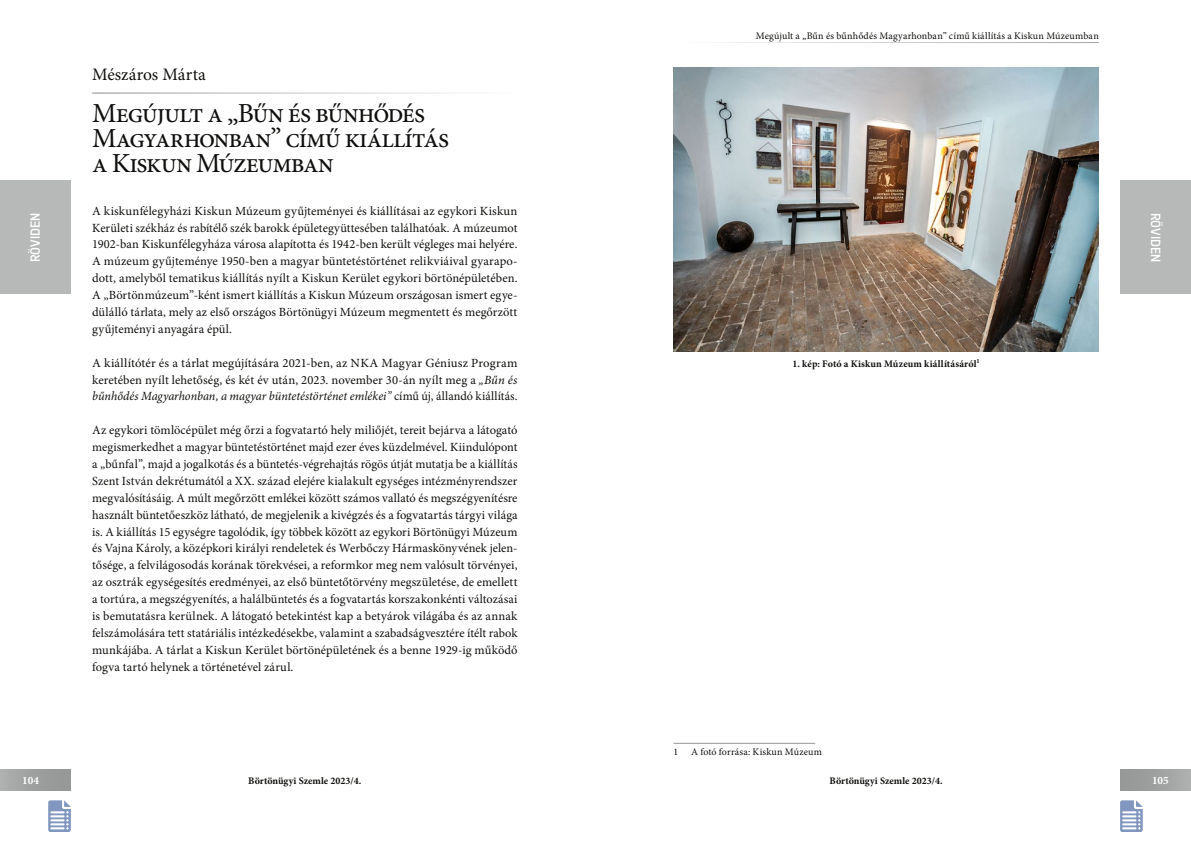
<style>
.page{position:relative;width:1191px;height:844px;background:#fff}
.page>*{position:absolute;margin:0;border:0;box-sizing:border-box;transform-origin:0 0}
.t1{font:27.5px/25px "Minion Pro";letter-spacing:-.04em;color:#0f0f0d}
.t2{font:17.5px "Minion Pro";color:#0f0f0d}
.t3{font:700 13.12px "Lintel";letter-spacing:-.005em;color:#fff}
.t4{font:12.5px/16.9px "Minion Pro";letter-spacing:.005em;color:#0f0f0d;text-align:justify}
.t5{font:700 11.25px "Minion Pro";color:#fff}
.t6{font:10px "Minion Pro";letter-spacing:.01em;color:#0f0f0d}
.t7{font:700 10px "Minion Pro";letter-spacing:.005em;color:#0f0f0d}
.s1{font-style:italic}
</style>
<div class="page">
<div style="left:0;top:769px;width:71px;height:21px;background:linear-gradient(to right,#acaeae,#929494)"></div>
<div style="left:1120px;top:769px;width:71px;height:21px;background:linear-gradient(to right,#939594,#adafaf)"></div>
<div style="left:0;top:181px;width:71px;height:113px;background:#b7b9b9"></div>
<div style="left:1120px;top:181px;width:71px;height:113px;background:#b7b9b9"></div>
<hr style="left:673px;top:742px;width:142px;height:1px;background:#969898">
<img style="left:673px;top:67px;width:425px;height:284px">
<svg style="left:1120px;top:800px;width:22px;height:31px"></svg>
<svg style="left:48px;top:800px;width:23px;height:31px"></svg>
<h2 class="t2" style="left:92px;top:63px;width:115px">Mészáros Márta</h2>
<h1 class="t1" style="left:92px;top:101px;width:358px">Megújult a „Bűn és bűnhődés<br>Magyarhonban” című kiállítás a Kiskun Múzeumban</h1>
<p class="t6" style="left:756px;top:29px;width:344px">Megújult a „Bűn és bűnhődés Magyarhonban” című kiállítás a Kiskun Múzeumban</p>
<p class="t4" style="left:92px;top:202px;width:427px">A kiskunfélegyházi Kiskun Múzeum gyűjteményei és kiállításai az egykori Kiskun Kerületi székház és rabítélő szék barokk épületegyüttesében találhatóak. A múzeumot 1902-ban Kiskunfélegyháza városa alapította és 1942-ben került végleges mai helyére.<br>A múzeum gyűjteménye 1950-ben a magyar büntetéstörténet relikviáival gyarapo&shy;dott, amelyből tematikus kiállítás nyílt a Kiskun Kerület egykori börtönépületében.<br>A „Börtönmúzeum”-ként ismert kiállítás a Kiskun Múzeum országosan ismert egye&shy;dülálló tárlata, mely az első országos Börtönügyi Múzeum megmentett és megőrzött gyűjteményi anyagára épül.</p>
<p class="t4" style="left:92px;top:354px;width:427px">A kiállítótér és a tárlat megújítására 2021-ben, az NKA Magyar Géniusz Program keretében nyílt lehetőség, és két év után, 2023. november 30-án nyílt meg a <span class="s1">„Bűn és bűnhődés Magyarhonban, a magyar büntetéstörténet emlékei”</span> című új, állandó kiállítás.</p>
<p class="t4" style="left:92px;top:421px;width:427px">Az egykori tömlöcépület még őrzi a fogvatartó hely miliőjét, tereit bejárva a látogató megismerkedhet a magyar büntetéstörténet majd ezer éves küzdelmével. Kiindulópont a „bűnfal”, majd a jogalkotás és a büntetés-végrehajtás rögös útját mutatja be a kiállítás Szent István dekrétumától a XX. század elejére kialakult egységes intézményrendszer megvalósításáig. A múlt megőrzött emlékei között számos vallató és megszégyenítésre használt büntetőeszköz látható, de megjelenik a kivégzés és a fogvatartás tárgyi világa is. A kiállítás 15 egységre tagolódik, így többek között az egykori Börtönügyi Múzeum és Vajna Károly, a középkori királyi rendeletek és Werbőczy Hármaskönyvének jelen&shy;tősége, a felvilágosodás korának törekvései, a reformkor meg nem valósult törvényei, az osztrák egységesítés eredményei, az első büntetőtörvény megszületése, de emellett a tortúra, a megszégyenítés, a halálbüntetés és a fogvatartás korszakonkénti változásai is bemutatásra kerülnek. A látogató betekintést kap a betyárok világába és az annak felszámolására tett statáriális intézkedésekbe, valamint a szabadságvesztére ítélt rabok munkájába. A tárlat a Kiskun Kerület börtönépületének és a benne 1929-ig működő fogva tartó helynek a történetével zárul.</p>
<p class="t3" style="left:26px;top:262px;width:51px;rotate:-90deg">RÖVIDEN</p>
<p class="t3" style="left:1164px;top:212px;width:51px;rotate:90deg">RÖVIDEN</p>
<p class="t7" style="left:792px;top:356px;width:188px">1. kép: Fotó a Kiskun Múzeum kiállításáról<sup>1</sup></p>
<p class="t6" style="left:673px;top:745px;width:6px">1</p>
<p class="t6" style="left:691px;top:745px;width:132px">A fotó forrása: Kiskun Múzeum</p>
<p class="t5" style="left:22px;top:772px;width:18px">104</p>
<p class="t5" style="left:1152px;top:772px;width:18px">105</p>
<p class="t7" style="left:248px;top:773px;width:114px">Börtönügyi Szemle 2023/4.</p>
<p class="t7" style="left:829px;top:773px;width:114px">Börtönügyi Szemle 2023/4.</p>
</div>
